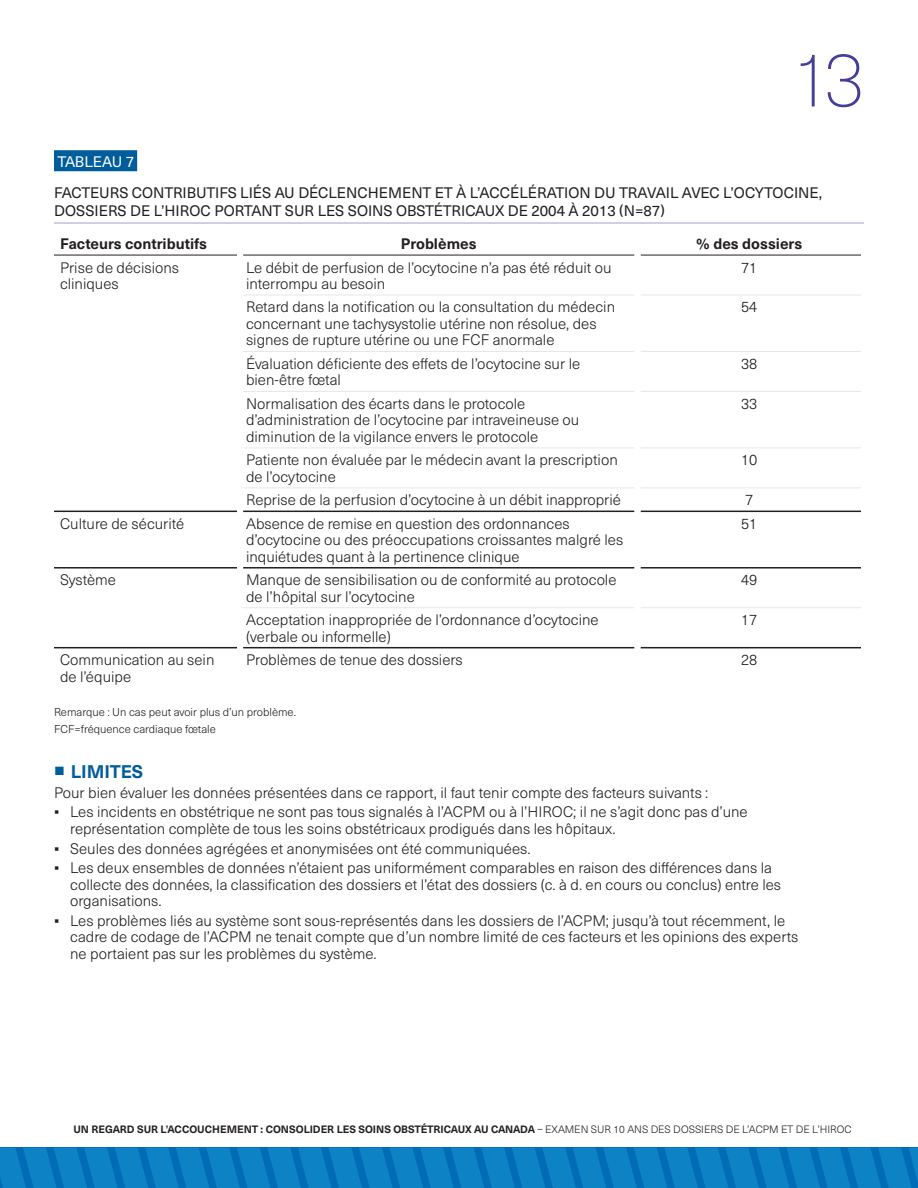
<style>
.page{position:relative;width:918px;height:1188px;background:#fff}
.page>*{position:absolute;margin:0;border:0;box-sizing:border-box;transform-origin:0 0}
.t1{font:100 76.5px "Neue Haas Unica Pro";color:#433e99}
.t2{font:700 18px "Neue Haas Unica Pro";letter-spacing:-.005em;color:#005d9c}
.t3{font:300 15px/16.5px "Neue Haas Unica Pro";color:#231f20}
.t4{font:15px/18px "Neue Haas Unica Pro";color:#231f20}
.t5{font:700 15px "Neue Haas Unica Pro";color:#231f20}
.t6{font:15px "Neue Haas Unica Pro";letter-spacing:-.01em;color:#fff}
.t7{font:300 11.25px "Neue Haas Unica Pro";color:#231f20}
.t8{font:700 10.5px "Neue Haas Unica Pro";color:#231f20}
.s1{font-family:"Arial";font-weight:400}
.s2{font-weight:300}
</style>
<div class="page">
<div style="left:54px;top:150px;width:83px;height:21px;background:#005d9c"></div>
<hr style="left:54px;top:223px;width:810px;height:1px;background:#a49dcc">
<svg style="left:54px;top:294px;width:807px;height:355px"></svg>
<hr style="left:243px;top:295px;width:392px;height:1px;background:#e6e7e9">
<hr style="left:641px;top:295px;width:220px;height:1px;background:#e6e7e9">
<hr style="left:243px;top:351px;width:392px;height:1px;background:#e6e7e9">
<hr style="left:641px;top:351px;width:220px;height:1px;background:#e6e7e9">
<hr style="left:243px;top:391px;width:392px;height:1px;background:#e6e7e9">
<hr style="left:641px;top:391px;width:220px;height:1px;background:#e6e7e9">
<hr style="left:243px;top:448px;width:392px;height:1px;background:#e6e7e9">
<hr style="left:641px;top:448px;width:220px;height:1px;background:#e6e7e9">
<hr style="left:243px;top:487px;width:392px;height:1px;background:#e6e7e9">
<hr style="left:641px;top:487px;width:220px;height:1px;background:#e6e7e9">
<hr style="left:243px;top:607px;width:392px;height:1px;background:#e6e7e9">
<hr style="left:641px;top:607px;width:220px;height:1px;background:#e6e7e9">
<hr style="left:54px;top:255px;width:183px;height:1px;background:#231f20">
<hr style="left:243px;top:255px;width:392px;height:1px;background:#231f20">
<hr style="left:641px;top:255px;width:220px;height:1px;background:#231f20">
<hr style="left:54px;top:511px;width:183px;height:1px;background:#231f20">
<hr style="left:243px;top:511px;width:392px;height:1px;background:#231f20">
<hr style="left:641px;top:511px;width:220px;height:1px;background:#231f20">
<hr style="left:54px;top:567px;width:183px;height:2px;background:#231f20">
<hr style="left:243px;top:567px;width:392px;height:2px;background:#231f20">
<hr style="left:641px;top:567px;width:220px;height:2px;background:#231f20">
<hr style="left:54px;top:647px;width:183px;height:1px;background:#231f20">
<hr style="left:243px;top:647px;width:392px;height:1px;background:#231f20">
<hr style="left:641px;top:647px;width:220px;height:1px;background:#231f20">
<div style="left:237px;top:255px;width:6px;height:40px;background:#fff"></div>
<div style="left:237px;top:295px;width:6px;height:56px;background:#fff"></div>
<div style="left:237px;top:351px;width:6px;height:40px;background:#fff"></div>
<div style="left:237px;top:391px;width:6px;height:57px;background:#fff"></div>
<div style="left:237px;top:448px;width:6px;height:40px;background:#fff"></div>
<div style="left:237px;top:488px;width:6px;height:23px;background:#fff"></div>
<div style="left:237px;top:511px;width:6px;height:57px;background:#fff"></div>
<div style="left:237px;top:568px;width:6px;height:40px;background:#fff"></div>
<div style="left:237px;top:608px;width:6px;height:40px;background:#fff"></div>
<div style="left:237px;top:648px;width:6px;height:40px;background:#fff"></div>
<div style="left:635px;top:255px;width:6px;height:40px;background:#fff"></div>
<div style="left:635px;top:295px;width:6px;height:56px;background:#fff"></div>
<div style="left:635px;top:351px;width:6px;height:40px;background:#fff"></div>
<div style="left:635px;top:391px;width:6px;height:57px;background:#fff"></div>
<div style="left:635px;top:448px;width:6px;height:40px;background:#fff"></div>
<div style="left:635px;top:488px;width:6px;height:23px;background:#fff"></div>
<div style="left:635px;top:511px;width:6px;height:57px;background:#fff"></div>
<div style="left:635px;top:568px;width:6px;height:40px;background:#fff"></div>
<div style="left:635px;top:608px;width:6px;height:40px;background:#fff"></div>
<div style="left:635px;top:648px;width:6px;height:40px;background:#fff"></div>
<svg style="left:0;top:1148px;width:918px;height:40px;background:#097cc1"></svg>
<h1 class="t1" style="left:792px;top:35px;width:74px">13</h1>
<h5 class="t6" style="left:57px;top:153px;width:78px">TABLEAU 7</h5>
<p class="t4" style="left:54px;top:184px;width:770px">FACTEURS CONTRIBUTIFS LIÉS AU DÉCLENCHEMENT ET À L’ACCÉLÉRATION DU TRAVAIL AVEC L’OCYTOCINE,<br>DOSSIERS DE L’HIROC PORTANT SUR LES SOINS OBSTÉTRICAUX DE 2004 À 2013 (N=87)</p>
<p class="t5" style="left:60px;top:235px;width:149px">Facteurs contributifs</p>
<p class="t5" style="left:401px;top:235px;width:77px">Problèmes</p>
<p class="t5" style="left:696px;top:235px;width:107px">% des dossiers</p>
<p class="t3" style="left:60px;top:259px;width:121px">Prise de décisions cliniques</p>
<p class="t3" style="left:246px;top:259px;width:367px">Le débit de perfusion de l’ocytocine n’a pas été réduit ou interrompu au besoin</p>
<p class="t3" style="left:741px;top:259px;width:18px">71</p>
<p class="t3" style="left:246px;top:299px;width:371px">Retard dans la notification ou la consultation du médecin concernant une tachysystolie utérine non résolue, des signes de rupture utérine ou une FCF anormale</p>
<p class="t3" style="left:741px;top:299px;width:18px">54</p>
<p class="t3" style="left:246px;top:356px;width:336px">Évaluation déficiente des effets de l’ocytocine sur le bien‑être fœtal</p>
<p class="t3" style="left:741px;top:356px;width:18px">38</p>
<p class="t3" style="left:246px;top:396px;width:335px">Normalisation des écarts dans le protocole d’administration de l’ocytocine par intraveineuse ou diminution de la vigilance envers le protocole</p>
<p class="t3" style="left:741px;top:396px;width:18px">33</p>
<p class="t3" style="left:246px;top:452px;width:373px">Patiente non évaluée par le médecin avant la prescription de l’ocytocine</p>
<p class="t3" style="left:741px;top:452px;width:18px">10</p>
<p class="t3" style="left:246px;top:492px;width:376px">Reprise de la perfusion d’ocytocine à un débit inapproprié</p>
<p class="t3" style="left:745px;top:492px;width:10px">7</p>
<p class="t3" style="left:60px;top:515px;width:126px">Culture de sécurité</p>
<p class="t3" style="left:246px;top:515px;width:379px">Absence de remise en question des ordonnances d’ocytocine ou des préoccupations croissantes malgré les inquiétudes quant à la pertinence clinique</p>
<p class="t3" style="left:741px;top:515px;width:18px">51</p>
<p class="t3" style="left:60px;top:572px;width:57px">Système</p>
<p class="t3" style="left:246px;top:572px;width:372px">Manque de sensibilisation ou de conformité au protocole de l’hôpital sur l’ocytocine</p>
<p class="t3" style="left:741px;top:572px;width:18px">49</p>
<p class="t3" style="left:246px;top:612px;width:354px">Acceptation inappropriée de l’ordonnance d’ocytocine (verbale ou informelle)</p>
<p class="t3" style="left:741px;top:612px;width:18px">17</p>
<p class="t3" style="left:60px;top:652px;width:156px">Communication au sein de l’équipe</p>
<p class="t3" style="left:246px;top:652px;width:218px">Problèmes de tenue des dossiers</p>
<p class="t3" style="left:741px;top:652px;width:18px">28</p>
<p class="t7" style="left:54px;top:706px;width:244px">Remarque : Un cas peut avoir plus d’un problème.</p>
<p class="t7" style="left:54px;top:722px;width:163px">FCF=fréquence cardiaque fœtale</p>
<h3 class="t2" style="left:54px;top:760px;width:91px"><sup>■</sup> LIMITES</h3>
<p class="t3" style="left:54px;top:784px;width:656px">Pour bien évaluer les données présentées dans ce rapport, il faut tenir compte des facteurs suivants :</p>
<p class="t3" style="left:70px;top:804px;width:679px;text-indent:-16px"><span class="s1">▪</span> Les incidents en obstétrique ne sont pas tous signalés à l’ACPM ou à l’HIROC; il ne s’agit donc pas d’une représentation complète de tous les soins obstétricaux prodigués dans les hôpitaux.</p>
<p class="t3" style="left:54px;top:840px;width:478px"><span class="s1">▪</span> Seules des données agrégées et anonymisées ont été communiquées.</p>
<p class="t3" style="left:70px;top:860px;width:712px;text-indent:-16px"><span class="s1">▪</span> Les deux ensembles de données n’étaient pas uniformément comparables en raison des différences dans la collecte des données, la classification des dossiers et l’état des dossiers (c. à d. en cours ou conclus) entre les organisations.</p>
<p class="t3" style="left:70px;top:913px;width:730px;text-indent:-16px"><span class="s1">▪</span> Les problèmes liés au système sont sous-représentés dans les dossiers de l’ACPM; jusqu’à tout récemment, le cadre de codage de l’ACPM ne tenait compte que d’un nombre limité de ces facteurs et les opinions des experts ne portaient pas sur les problèmes du système.</p>
<p class="t8" style="left:73px;top:1123px;width:780px">UN REGARD SUR L’ACCOUCHEMENT : CONSOLIDER LES SOINS OBSTÉTRICAUX AU CANADA <span class="s2">– EXAMEN SUR 10 ANS DES DOSSIERS DE L’ACPM ET DE L’HIROC</span></p>
</div>
